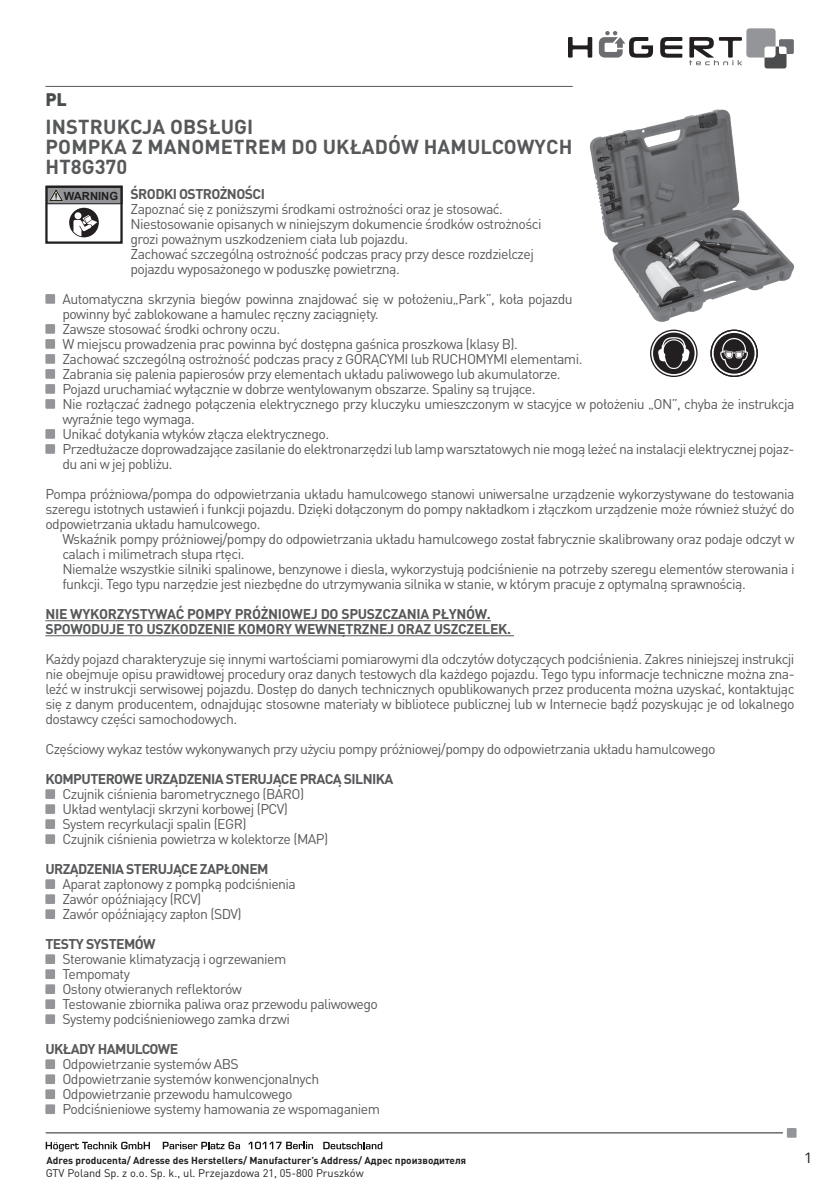
<style>
.page{position:relative;width:840px;height:1191px;background:#fff}
.page>*{position:absolute;margin:0;border:0;box-sizing:border-box;transform-origin:0 0}
.t1{font:700 20px/20px "DIN Pro";letter-spacing:.01em;color:#57585a}
.t2{font:900 18px "DIN Pro";color:#4b4c4d}
.t3{font:16px "Merel";color:#231f20}
.t4{font:14px/15px "DIN Pro";letter-spacing:-.04em;color:#57585a}
.t5{font:700 14px "DIN Pro";letter-spacing:-.04em;color:#57585a}
.t6{font:700 14px/15px "DIN Pro";letter-spacing:-.02em;color:#57585a}
.t7{font:700 11.2px "Arial";color:#231f20}
.t8{font:11px "DIN Pro";color:#231f20}
.t9{font:700 10px "DIN Pro";color:#231f20}
</style>
<div class="page">
<svg style="left:568px;top:37px;width:24px;height:21px"></svg>
<svg style="left:660px;top:37px;width:22px;height:21px"></svg>
<svg style="left:598px;top:31px;width:54px;height:27px"></svg>
<svg style="left:689px;top:28px;width:104px;height:40px"></svg>
<svg style="left:46px;top:1141px;width:104px;height:10px"></svg>
<svg style="left:163px;top:1141px;width:77px;height:8px"></svg>
<svg style="left:248px;top:1141px;width:65px;height:8px"></svg>
<svg style="left:323px;top:1141px;width:59px;height:8px"></svg>
<svg style="left:786px;top:1128px;width:10px;height:9px"></svg>
<hr style="left:46px;top:1132px;width:736px;height:1px;background:#231f20">
<hr style="left:45px;top:86px;width:527px;height:1px;background:#57585a">
<hr style="left:45px;top:620px;width:445px;height:1px;background:#57585a">
<hr style="left:45px;top:635px;width:468px;height:1px;background:#57585a">
<div style="left:47px;top:186px;width:75px;height:18px;background:#939598"></div>
<div style="left:46px;top:186px;width:76px;height:18px;border:1px solid #231f20"></div>
<div style="left:45px;top:186px;width:78px;height:58px;border:2px solid #231f20"></div>
<div style="left:69px;top:208px;width:30px;height:29px;background:#231f20;border-radius:50%"></div>
<div style="left:74px;top:212px;width:7px;height:7px;background:#fff;border-radius:50%"></div>
<svg style="left:73px;top:215px;width:24px;height:21px"></svg>
<svg style="left:47px;top:187px;width:18px;height:15px"></svg>
<svg style="left:45px;top:294px;width:10px;height:10px"></svg>
<svg style="left:45px;top:324px;width:10px;height:85px"></svg>
<svg style="left:45px;top:429px;width:10px;height:25px"></svg>
<svg style="left:45px;top:789px;width:10px;height:55px"></svg>
<svg style="left:45px;top:879px;width:10px;height:40px"></svg>
<svg style="left:45px;top:954px;width:10px;height:70px"></svg>
<svg style="left:45px;top:1059px;width:10px;height:55px"></svg>
<img style="left:590px;top:109px;width:205px;height:221px">
<svg style="left:710px;top:330px;width:47px;height:47px"></svg>
<svg style="left:650px;top:330px;width:47px;height:47px"></svg>
<p class="t2" style="left:45px;top:87px;width:23px">PL</p>
<h1 class="t1" style="left:45px;top:115px;width:528px">INSTRUKCJA OBSŁUGI<br>POMPKA Z MANOMETREM DO UKŁADÓW HAMULCOWYCH<br>HT8G370</h1>
<p class="t5" style="left:130px;top:184px;width:136px">ŚRODKI OSTROŻNOŚCI</p>
<p class="t4" style="left:130px;top:201px;width:412px">Zapoznać się z poniższymi środkami ostrożności oraz je stosować.<br>Niestosowanie opisanych w niniejszym dokumencie środków ostrożności</p>
<p class="t7" style="left:64px;top:188px;width:56px">WARNING</p>
<p class="t4" style="left:130px;top:231px;width:404px">grozi poważnym uszkodzeniem ciała lub pojazdu.<br>Zachować szczególną ostrożność podczas pracy przy desce rozdzielczej pojazdu wyposażonego w poduszkę powietrzną.</p>
<p class="t4" style="left:62px;top:291px;width:733px">Automatyczna skrzynia biegów powinna znajdować się w położeniu„Park”, koła pojazdu<br>powinny być zablokowane a hamulec ręczny zaciągnięty.<br>Zawsze stosować środki ochrony oczu.<br>W miejscu prowadzenia prac powinna być dostępna gaśnica proszkowa (klasy B).<br>Zachować szczególną ostrożność podczas pracy z GORĄCYMI lub RUCHOMYMI elementami.<br>Zabrania się palenia papierosów przy elementach układu paliwowego lub akumulatorze.<br>Pojazd uruchamiać wyłącznie w dobrze wentylowanym obszarze. Spaliny są trujące.<br>Nie rozłączać żadnego połączenia elektrycznego przy kluczyku umieszczonym w stacyjce w położeniu „ON”, chyba że instrukcja wyraźnie tego wymaga.<br>Unikać dotykania wtyków złącza elektrycznego.<br>Przedłużacze doprowadzające zasilanie do elektronarzędzi lub lamp warsztatowych nie mogą leżeć na instalacji elektrycznej pojaz&shy;du ani w jej pobliżu.</p>
<p class="t4" style="left:45px;top:486px;width:750px;text-align:justify">Pompa próżniowa/pompa do odpowietrzania układu hamulcowego stanowi uniwersalne urządzenie wykorzystywane do testowania szeregu istotnych ustawień i funkcji pojazdu. Dzięki dołączonym do pompy nakładkom i złączkom urządzenie może również służyć do odpowietrzania układu hamulcowego.</p>
<p class="t4" style="left:62px;top:530px;width:733px">Wskaźnik pompy próżniowej/pompy do odpowietrzania układu hamulcowego został fabrycznie skalibrowany oraz podaje odczyt w calach i milimetrach słupa rtęci.<br>Niemalże wszystkie silniki spalinowe, benzynowe i diesla, wykorzystują podciśnienie na potrzeby szeregu elementów sterowania i funkcji. Tego typu narzędzie jest niezbędne do utrzymywania silnika w stanie, w którym pracuje z optymalną sprawnością.</p>
<p class="t6" style="left:45px;top:605px;width:467px">NIE WYKORZYSTYWAĆ POMPY PRÓŻNIOWEJ DO SPUSZCZANIA PŁYNÓW.<br>SPOWODUJE TO USZKODZENIE KOMORY WEWNĘTRZNEJ ORAZ USZCZELEK.</p>
<p class="t4" style="left:45px;top:650px;width:750px;text-align:justify">Każdy pojazd charakteryzuje się innymi wartościami pomiarowymi dla odczytów dotyczących podciśnienia. Zakres niniejszej instrukcji nie obejmuje opisu prawidłowej procedury oraz danych testowych dla każdego pojazdu. Tego typu informacje techniczne można zna&shy;leźć w instrukcji serwisowej pojazdu. Dostęp do danych technicznych opublikowanych przez producenta można uzyskać, kontaktując się z danym producentem, odnajdując stosowne materiały w bibliotece publicznej lub w Internecie bądź pozyskując je od lokalnego dostawcy części samochodowych.</p>
<p class="t4" style="left:45px;top:740px;width:671px">Częściowy wykaz testów wykonywanych przy użyciu pompy próżniowej/pompy do odpowietrzania układu hamulcowego</p>
<p class="t5" style="left:45px;top:769px;width:349px">KOMPUTEROWE URZĄDZENIA STERUJĄCE PRACĄ SILNIKA</p>
<p class="t4" style="left:62px;top:786px;width:267px">Czujnik ciśnienia barometrycznego (BARO)<br>Układ wentylacji skrzyni korbowej (PCV)<br>System recyrkulacji spalin (EGR)<br>Czujnik ciśnienia powietrza w kolektorze (MAP)</p>
<p class="t5" style="left:45px;top:859px;width:224px">URZĄDZENIA STERUJĄCE ZAPŁONEM</p>
<p class="t4" style="left:62px;top:876px;width:235px">Aparat zapłonowy z pompką podciśnienia<br>Zawór opóźniający (RCV)<br>Zawór opóźniający zapłon (SDV)</p>
<p class="t5" style="left:45px;top:934px;width:112px">TESTY SYSTEMÓW</p>
<p class="t4" style="left:62px;top:951px;width:317px">Sterowanie klimatyzacją i ogrzewaniem<br>Tempomaty<br>Osłony otwieranych reflektorów<br>Testowanie zbiornika paliwa oraz przewodu paliwowego Systemy podciśnieniowego zamka drzwi</p>
<p class="t5" style="left:45px;top:1039px;width:134px">UKŁADY HAMULCOWE</p>
<p class="t4" style="left:62px;top:1056px;width:319px">Odpowietrzanie systemów ABS<br>Odpowietrzanie systemów konwencjonalnych Odpowietrzanie przewodu hamulcowego Podciśnieniowe systemy hamowania ze wspomaganiem</p>
<p class="t9" style="left:46px;top:1153px;width:421px">Adres producenta/ Adresse des Herstellers/ Manufacturer’s Address/ Адрес производителя</p>
<p class="t3" style="left:804px;top:1145px;width:7px">1</p>
<p class="t8" style="left:46px;top:1165px;width:319px">GTV Poland Sp. z o.o. Sp. k., ul. Przejazdowa 21, 05-800 Pruszków</p>
</div>
